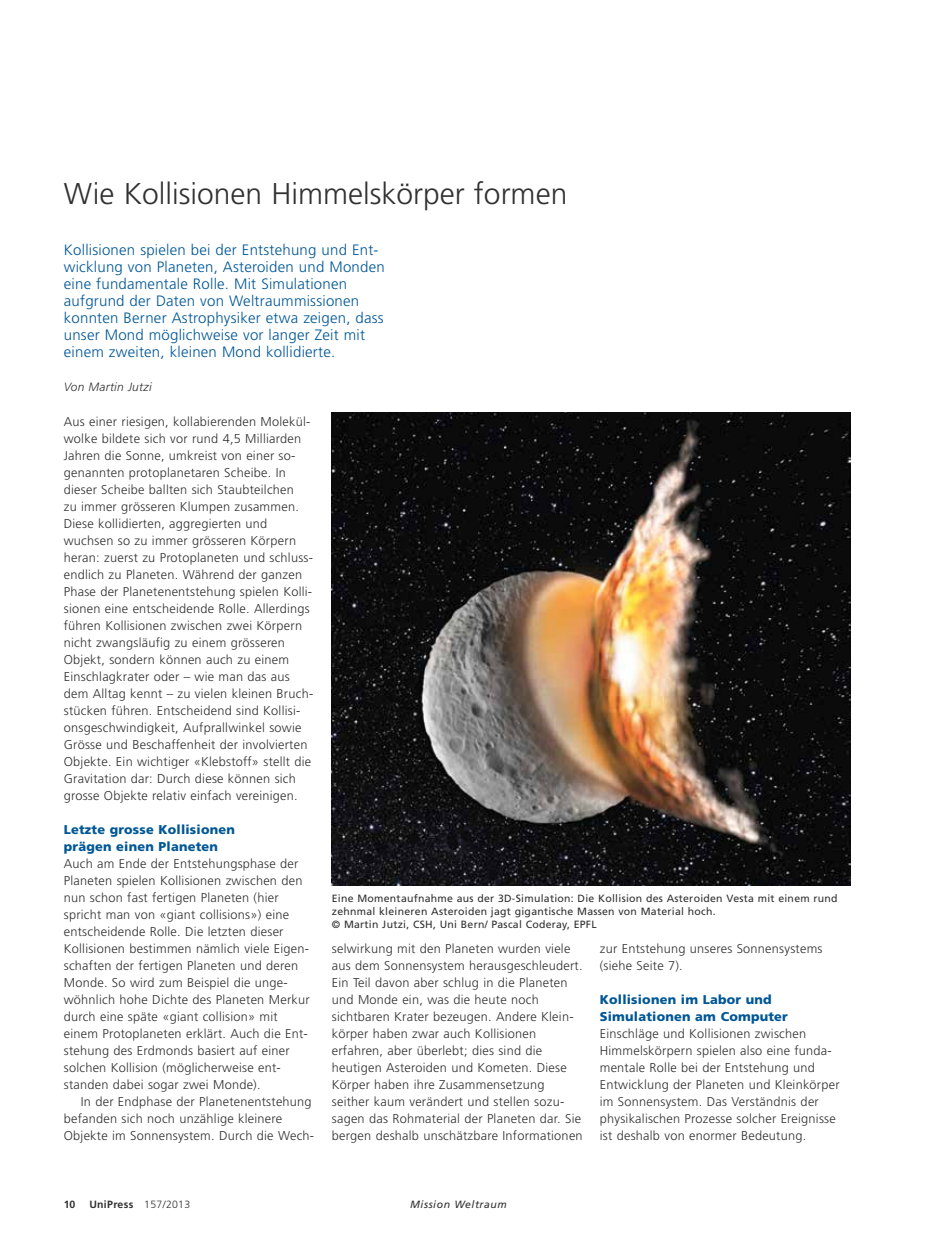
<style>
.page{position:relative;width:936px;height:1234px;background:#fff}
.page>*{position:absolute;margin:0;border:0;box-sizing:border-box;transform-origin:0 0}
.t1{font:300 30px "Frutiger";color:#313131}
.t2{font:300 15px/17px "Frutiger";letter-spacing:.015em;color:#005796}
.t3{font:300 12.75px/17px "Frutiger";letter-spacing:.02em;color:#313131}
.t4{font:900 12.75px/17px "Frutiger";letter-spacing:.015em;color:#005796}
.t5{font:italic 300 12px "Frutiger";letter-spacing:.02em;color:#313131}
.t6{font:10.5px/12.8px "Frutiger";letter-spacing:.025em;color:#313131}
.t7{font:700 10.5px "Frutiger";letter-spacing:.03em;color:#313131}
.t8{font:italic 10.5px "Frutiger";letter-spacing:.05em;color:#313131}
.s1{font-weight:300}
</style>
<div class="page">
<img style="left:332px;top:412px;width:518px;height:473px">
<h1 class="t1" style="left:64px;top:177px;width:505px">Wie Kollisionen Himmelskörper formen</h1>
<p class="t2" style="left:64px;top:241px;width:322px">Kollisionen spielen bei der Entstehung und Ent&shy;wicklung von Planeten, Asteroiden und Monden eine fundamentale Rolle. Mit Simulationen aufgrund der Daten von Weltraummissionen konnten Berner Astrophysiker etwa zeigen, dass unser Mond möglichweise vor langer Zeit mit einem zweiten, kleinen Mond kollidierte.</p>
<p class="t5" style="left:64px;top:380px;width:89px">Von Martin Jutzi</p>
<p class="t3" style="left:64px;top:412px;width:251px">Aus einer riesigen, kollabierenden Molekül&shy;wolke bildete sich vor rund 4,5 Milliarden Jahren die Sonne, umkreist von einer so&shy;genannten protoplanetaren Scheibe. In dieser Scheibe ballten sich Staubteilchen<br>zu immer grösseren Klumpen zusammen.<br>Diese kollidierten, aggregierten und wuchsen so zu immer grösseren Körpern heran: zuerst zu Protoplaneten und schluss&shy;endlich zu Planeten. Während der ganzen Phase der Planetenentstehung spielen Kolli&shy;sionen eine entscheidende Rolle. Allerdings führen Kollisionen zwischen zwei Körpern nicht zwangsläufig zu einem grösseren Objekt, sondern können auch zu einem Einschlagkrater oder – wie man das aus dem Alltag kennt – zu vielen kleinen Bruch&shy;stücken führen. Entscheidend sind Kollisi&shy;onsgeschwindigkeit, Aufprallwinkel sowie Grösse und Beschaffenheit der involvierten Objekte. Ein wichtiger «Klebstoff» stellt die Gravitation dar: Durch diese können sich grosse Objekte relativ einfach vereinigen.</p>
<p class="t4" style="left:64px;top:820px;width:172px">Letzte grosse Kollisionen prägen einen Planeten</p>
<p class="t3" style="left:64px;top:855px;width:247px">Auch am Ende der Entstehungsphase der Planeten spielen Kollisionen zwischen den nun schon fast fertigen Planeten (hier spricht man von «giant collisions») eine entscheidende Rolle. Die letzten dieser Kollisionen bestimmen nämlich viele Eigen&shy;schaften der fertigen Planeten und deren Monde. So wird zum Beispiel die unge&shy;wöhnlich hohe Dichte des Planeten Merkur durch eine späte «giant collision» mit einem Protoplaneten erklärt. Auch die Ent&shy;stehung des Erdmonds basiert auf einer solchen Kollision (möglicherweise ent&shy;standen dabei sogar zwei Monde).</p>
<p class="t3" style="left:64px;top:1093px;width:252px;text-indent:17px">In der Endphase der Planetenentstehung befanden sich noch unzählige kleinere<br>Objekte im Sonnensystem. Durch die Wech-</p>
<p class="t6" style="left:332px;top:891px;width:507px">Eine Momentaufnahme aus der 3D-Simulation: Die Kollision des Asteroiden Vesta mit einem rund zehnmal kleineren Asteroiden jagt gigantische Massen von Material hoch.<br>© Martin Jutzi, CSH, Uni Bern/ Pascal Coderay, EPFL</p>
<p class="t3" style="left:332px;top:940px;width:252px">selwirkung mit den Planeten wurden viele aus dem Sonnensystem herausgeschleudert.<br>Ein Teil davon aber schlug in die Planeten und Monde ein, was die heute noch sichtbaren Krater bezeugen. Andere Klein&shy;körper haben zwar auch Kollisionen erfahren, aber überlebt; dies sind die heutigen Asteroiden und Kometen. Diese Körper haben ihre Zusammensetzung seither kaum verändert und stellen sozu&shy;sagen das Rohmaterial der Planeten dar. Sie bergen deshalb unschätzbare Informationen</p>
<p class="t3" style="left:599px;top:940px;width:224px">zur Entstehung unseres Sonnensystems (siehe Seite 7).</p>
<p class="t4" style="left:599px;top:990px;width:190px">Kollisionen im Labor und<br>Simulationen am Computer</p>
<p class="t3" style="left:599px;top:1025px;width:241px">Einschläge und Kollisionen zwischen Himmelskörpern spielen also eine funda&shy;mentale Rolle bei der Entstehung und Entwicklung der Planeten und Kleinkörper im Sonnensystem. Das Verständnis der physikalischen Prozesse solcher Ereignisse ist deshalb von enormer Bedeutung.</p>
<p class="t7" style="left:64px;top:1198px;width:13px">10</p>
<p class="t7" style="left:89px;top:1198px;width:102px">UniPress <span class="s1">157/2013</span></p>
<p class="t8" style="left:410px;top:1198px;width:98px">Mission Weltraum</p>
</div>
